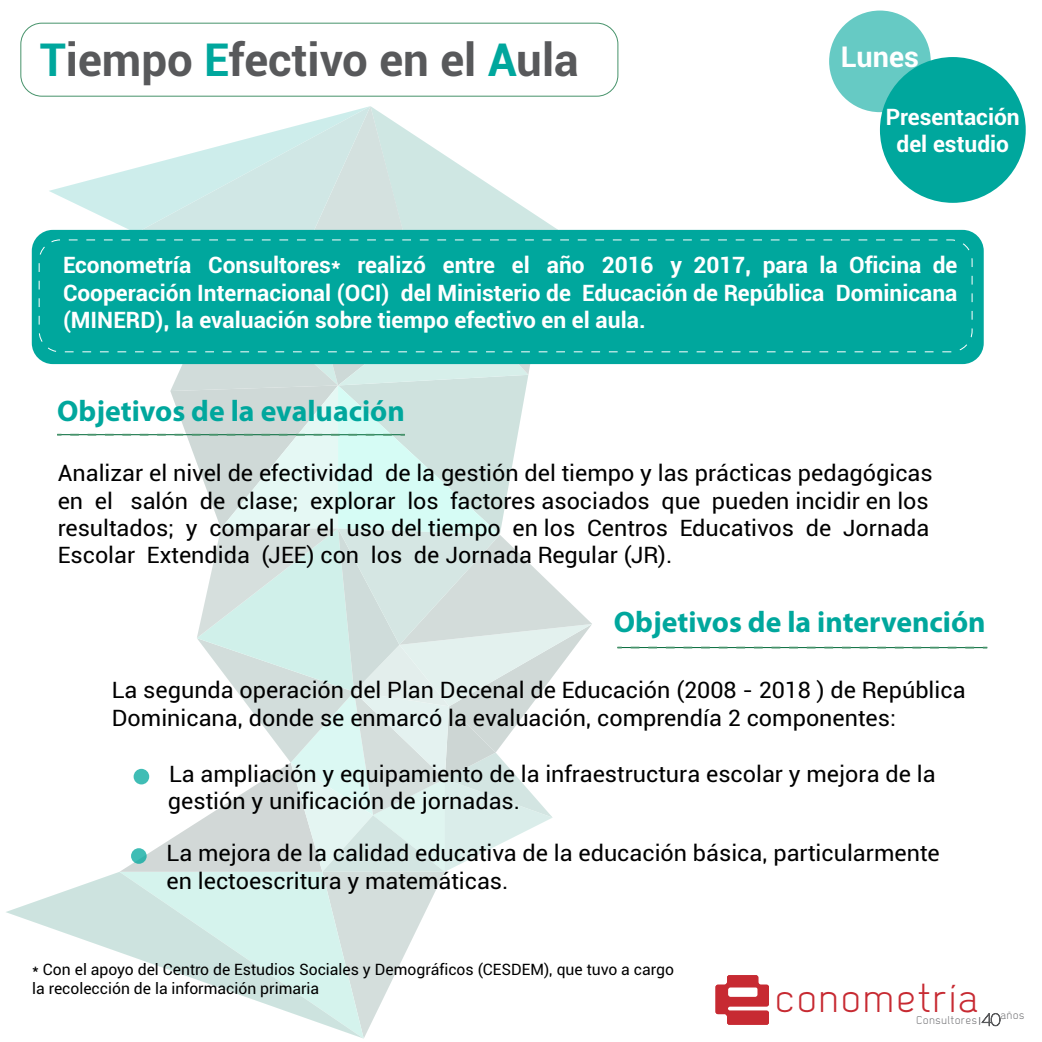
<style>
.page{position:relative;width:1042px;height:1042px;background:#fff}
.page>*{position:absolute;margin:0;border:0;box-sizing:border-box;transform-origin:0 0}
.t1{font:700 45.68px "Roboto";color:#58595b}
.t2{font:40.43px "Dekar";letter-spacing:.075em;color:#c72a32}
.t3{font:700 29.75px "Myriad Pro";color:#00a79d}
.t4{font:700 28.88px "Roboto";color:#fff}
.t5{font:22.75px/27.3px "Roboto";color:#000}
.t6{font:700 22.75px/27.3px "Roboto";color:#fff;text-align:justify}
.t7{font:15.75px/18.9px "Roboto";color:#000}
.t8{font:11.38px "Dekar";letter-spacing:.075em;color:#6c6c6f}
.s1{color:#00a79d}
.s2{font-family:"Code";font-weight:300;font-size:17.5px;color:#58595b}
</style>
<div class="page">
<svg style="left:6px;top:897px;width:43px;height:31px"></svg>
<div style="left:20px;top:23px;width:598px;height:74px;border:1px solid #47936b;border-radius:21px"></div>
<div style="left:32px;top:230px;width:952px;height:134px;background:#00a79d;border-radius:21px"></div>
<svg style="left:715px;top:975px;width:54px;height:49px"></svg>
<svg style="left:979px;top:1013px;width:22px;height:13px"></svg>
<div style="left:880px;top:57px;width:145px;height:146px;background:#00a79d;border-radius:50%"></div>
<svg style="left:829px;top:11px;width:102px;height:101px;fill:#66cac4"></svg>
<svg style="left:49px;top:106px;width:543px;height:932px"></svg>
<div style="left:134px;top:769px;width:15px;height:15px;background:#40bdb5;border-radius:50%"></div>
<svg style="left:630px;top:647px;width:357px;height:1px"></svg>
<svg style="left:131px;top:848px;width:16px;height:16px"></svg>
<h1 class="t1" style="left:40px;top:27px;width:540px"><span class="s1">T</span>iempo <span class="s1">E</span>fectivo en el <span class="s1">A</span>ula</h1>
<p class="t4" style="left:841px;top:36px;width:79px">Lunes</p>
<p class="t6" style="left:886px;top:103px;width:135px;text-align:center">Presentación del estudio</p>
<p class="t6" style="left:63px;top:251px;width:896px">Econometría Consultores* realizó entre el año 2016 y 2017, para la Oficina de Cooperación Internacional (OCI) del Ministerio de Educación de República Dominicana (MINERD), la evaluación sobre tiempo efectivo en el aula.</p>
<h3 class="t3" style="left:57px;top:394px;width:349px">Objetivos de la evaluación</h3>
<p class="t5" style="left:58px;top:459px;width:876px">Analizar el nivel de efectividad de la gestión del tiempo y las prácticas pedagógicas en el salón de clase; explorar los factores asociados que pueden incidir en los resultados; y comparar el uso del tiempo en los Centros Educativos de Jornada Escolar Extendida (JEE) con los de Jornada Regular (JR).</p>
<h3 class="t3" style="left:614px;top:605px;width:373px">Objetivos de la intervención</h3>
<p class="t5" style="left:112px;top:676px;width:855px">La segunda operación del Plan Decenal de Educación (2008 - 2018 ) de República<br>Dominicana, donde se enmarcó la evaluación, comprendía 2 componentes:</p>
<p class="t5" style="left:169px;top:759px;width:768px">La ampliación y equipamiento de la infraestructura escolar y mejora de la</p>
<p class="t5" style="left:168px;top:786px;width:354px">gestión y unificación de jornadas.</p>
<p class="t5" style="left:166px;top:838px;width:775px">La mejora de la calidad educativa de la educación básica, particularmente en lectoescritura y matemáticas.</p>
<p class="t7" style="left:32px;top:959px;width:643px">* Con el apoyo del Centro de Estudios Sociales y Demográficos (CESDEM), que tuvo a cargo la recolección de la información primaria</p>
<h2 class="t2" style="left:775px;top:978px;width:204px">conometría</h2>
<p class="t8" style="left:916px;top:1015px;width:109px">Consultores <span class="s2">40</span>años</p>
</div>
